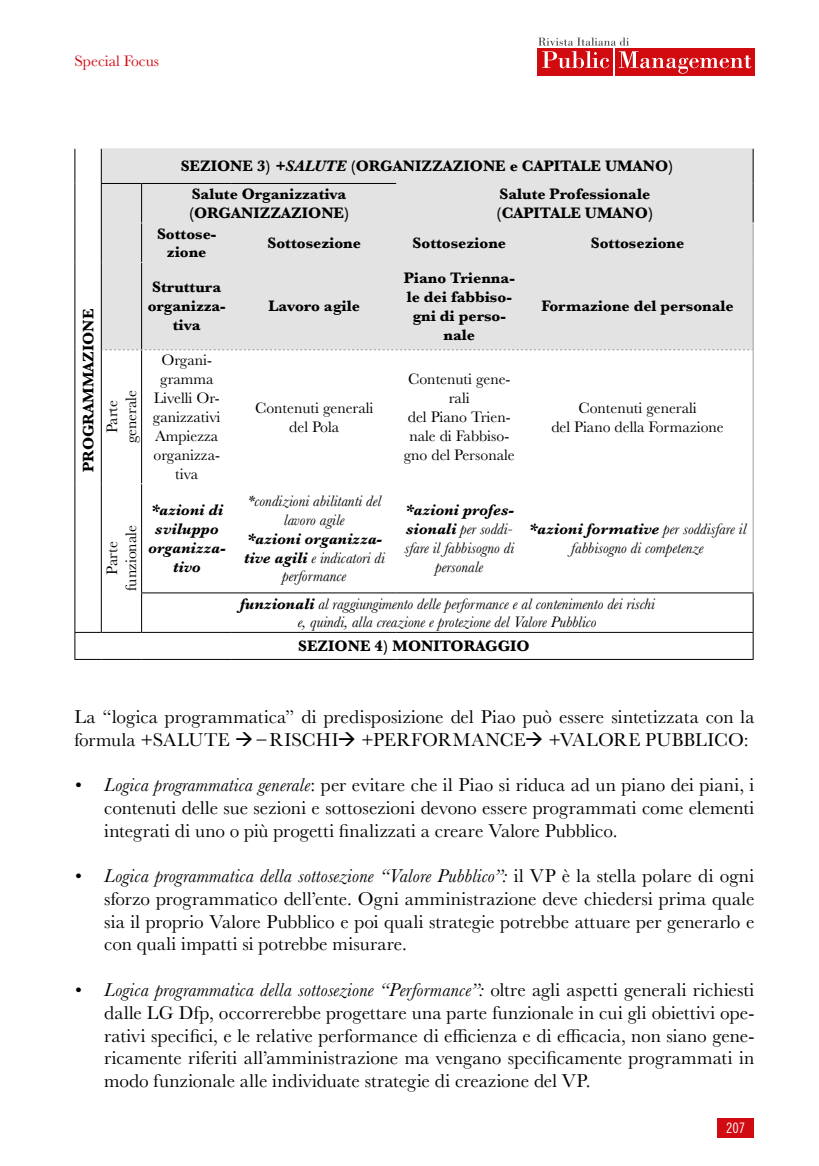
<style>
.page{position:relative;width:819px;height:1166px;background:#fff}
.page>*{position:absolute;margin:0;border:0;box-sizing:border-box;transform-origin:0 0}
.t1{font:19.25px/22.8px "Baskerville";letter-spacing:.005em;color:#000;text-align:justify}
.t2{font:700 15.75px/18.9px "Baskerville";color:#000;text-align:center}
.t3{font:italic 15.75px/18.9px "Baskerville";color:#000;text-align:center}
.t4{font:15.75px/18.9px "Baskerville";color:#000;text-align:center}
.t5{font:italic 700 15.75px/18.9px "Baskerville";color:#000;text-align:center}
.t6{font:15.75px "Baskerville";color:#d20a11}
.t7{font:14.35px "Trade Gothic LT Std Cn 18";color:#fff}
.s1{font-style:italic}
.s2{font-weight:400}
.s3{font-weight:700}
</style>
<div class="page">
<div style="left:717px;top:1118px;width:36px;height:20px;background:#d20a11"></div>
<div style="left:537px;top:48px;width:76px;height:27px;background:#d10a10"></div>
<div style="left:615px;top:48px;width:139px;height:27px;background:#d10a10"></div>
<svg style="left:538px;top:37px;width:213px;height:37px"></svg>
<svg style="left:75px;top:148px;width:677px;height:511px"></svg>
<div style="left:101px;top:148px;width:652px;height:201px;background:#e3e3e3"></div>
<hr style="left:74px;top:149px;width:1px;height:34px;background:#000">
<hr style="left:74px;top:183px;width:1px;height:40px;background:#000">
<hr style="left:74px;top:223px;width:1px;height:39px;background:#000">
<hr style="left:74px;top:262px;width:1px;height:88px;background:#000">
<hr style="left:74px;top:350px;width:1px;height:134px;background:#000">
<hr style="left:74px;top:484px;width:1px;height:109px;background:#000">
<hr style="left:74px;top:593px;width:1px;height:39px;background:#000">
<hr style="left:101px;top:149px;width:1px;height:34px;background:#000">
<hr style="left:752px;top:149px;width:1px;height:34px;background:#000">
<hr style="left:101px;top:183px;width:41px;height:1px;background:#000">
<hr style="left:101px;top:184px;width:1px;height:39px;background:#000">
<hr style="left:142px;top:183px;width:90px;height:1px;background:#000">
<hr style="left:141px;top:184px;width:1px;height:38px;background:#000">
<hr style="left:232px;top:183px;width:164px;height:1px;background:#000">
<hr style="left:752px;top:183px;width:1px;height:39px;background:#000">
<hr style="left:101px;top:223px;width:1px;height:39px;background:#000">
<hr style="left:141px;top:223px;width:1px;height:39px;background:#000">
<hr style="left:101px;top:262px;width:1px;height:88px;background:#000">
<hr style="left:141px;top:263px;width:1px;height:86px;background:#000">
<hr style="left:101px;top:350px;width:1px;height:134px;background:#000">
<hr style="left:141px;top:350px;width:1px;height:133px;background:#000">
<hr style="left:752px;top:223px;width:1px;height:39px;background:#9d9d9c">
<hr style="left:752px;top:262px;width:1px;height:88px;background:#9d9d9c">
<hr style="left:752px;top:350px;width:1px;height:134px;background:#9d9d9c">
<svg style="left:102px;top:349px;width:650px;height:1px"></svg>
<hr style="left:101px;top:484px;width:1px;height:109px;background:#000">
<hr style="left:101px;top:593px;width:1px;height:39px;background:#000">
<hr style="left:141px;top:484px;width:1px;height:108px;background:#000">
<hr style="left:752px;top:484px;width:1px;height:108px;background:#9d9d9c">
<hr style="left:141px;top:592px;width:91px;height:1px;background:#000">
<hr style="left:141px;top:593px;width:1px;height:39px;background:#000">
<hr style="left:232px;top:592px;width:164px;height:1px;background:#000">
<hr style="left:396px;top:592px;width:126px;height:1px;background:#000">
<hr style="left:522px;top:592px;width:231px;height:1px;background:#000">
<hr style="left:752px;top:593px;width:1px;height:39px;background:#000">
<svg style="left:752px;top:633px;width:1px;height:26px"></svg>
<hr style="left:101px;top:659px;width:41px;height:1px;background:#000">
<hr style="left:142px;top:659px;width:90px;height:1px;background:#000">
<hr style="left:232px;top:659px;width:164px;height:1px;background:#000">
<hr style="left:396px;top:659px;width:126px;height:1px;background:#000">
<hr style="left:522px;top:659px;width:231px;height:1px;background:#000">
<svg style="left:74px;top:632px;width:27px;height:28px"></svg>
<hr style="left:101px;top:632px;width:41px;height:1px;background:#000">
<hr style="left:142px;top:632px;width:90px;height:1px;background:#000">
<hr style="left:232px;top:632px;width:164px;height:1px;background:#000">
<hr style="left:396px;top:632px;width:126px;height:1px;background:#000">
<hr style="left:522px;top:632px;width:231px;height:1px;background:#000">
<p class="t6" style="left:74px;top:51px;width:86px">Special Focus</p>
<p class="t2" style="left:192px;top:152px;width:483px;line-height:27.8px;text-align:left;text-indent:-11px">SEZIONE 3) <span class="s1">+SALUTE</span> (ORGANIZZAZIONE e CAPITALE UMANO)<br>Salute Organizzativa</p>
<p class="t2" style="left:189px;top:203px;width:162px">(ORGANIZZAZIONE)</p>
<p class="t2" style="left:496px;top:185px;width:159px;text-align:left">Salute Professionale (CAPITALE UMANO)</p>
<p class="t2" style="left:79px;top:472px;width:164px;rotate:-90deg">PROGRAMMAZIONE</p>
<p class="t4" style="left:103px;top:443px;width:55px;rotate:-90deg">Parte generale</p>
<p class="t4" style="left:103px;top:591px;width:67px;rotate:-90deg">Parte funzionale</p>
<p class="t2" style="left:157px;top:224px;width:61px">Sottose&shy;zione</p>
<p class="t2" style="left:267px;top:233px;width:95px">Sottosezione</p>
<p class="t2" style="left:412px;top:233px;width:95px">Sottosezione</p>
<p class="t2" style="left:591px;top:233px;width:95px">Sottosezione</p>
<p class="t2" style="left:148px;top:278px;width:79px">Struttura organizza&shy;tiva</p>
<p class="t2" style="left:404px;top:269px;width:112px">Piano Trienna&shy;le dei fabbiso&shy;gni di perso&shy;nale</p>
<p class="t2" style="left:268px;top:297px;width:93px">Lavoro agile</p>
<p class="t2" style="left:541px;top:297px;width:194px">Formazione del personale</p>
<p class="t4" style="left:153px;top:351px;width:69px">Organi&shy;gramma<br>Livelli Or&shy;ganizzativi<br>Ampiezza organizza&shy;tiva</p>
<p class="t4" style="left:255px;top:398px;width:120px">Contenuti generali del Pola</p>
<p class="t5" style="left:148px;top:501px;width:79px">*azioni di sviluppo organizza&shy;tivo</p>
<p class="t3" style="left:247px;top:491px;width:135px">*condizioni abilitanti del lavoro agile</p>
<p class="t5" style="left:244px;top:529px;width:143px">*azioni organizza&shy;tive agili <span class="s2">e indicatori di performance</span></p>
<p class="t4" style="left:404px;top:370px;width:112px">Contenuti gene&shy;rali<br>del Piano Trien&shy;nale di Fabbiso&shy;gno del Personale</p>
<p class="t3" style="left:404px;top:501px;width:111px"><span class="s3">*azioni profes&shy;sionali</span> per soddi&shy;sfare il fabbisogno di personale</p>
<p class="t4" style="left:551px;top:398px;width:174px">Contenuti generali<br>del Piano della Formazione</p>
<p class="t3" style="left:528px;top:520px;width:219px"><span class="s3">*azioni formative</span> per soddisfare il fabbisogno di competenze</p>
<p class="t3" style="left:240px;top:594px;width:417px"><span class="s3">funzionali</span> al raggiungimento delle performance e al contenimento dei rischi e, quindi, alla creazione e protezione del Valore Pubblico</p>
<p class="t2" style="left:298px;top:637px;width:233px">SEZIONE 4) MONITORAGGIO</p>
<p class="t1" style="left:74px;top:705px;width:681px">La “logica programmatica” di predisposizione del Piao può essere sintetizzata con la formula +SALUTE → ̶RISCHI→ +PERFORMANCE→ +VALORE PUBBLICO:</p>
<p class="t1" style="left:104px;top:774px;width:651px;text-indent:-30px"><span class="s1">• Logica programmatica generale</span>: per evitare che il Piao si riduca ad un piano dei piani, i contenuti delle sue sezioni e sottosezioni devono essere programmati come elementi integrati di uno o più progetti finalizzati a creare Valore Pubblico.</p>
<p class="t1" style="left:104px;top:865px;width:651px;text-indent:-30px"><span class="s1">• Logica programmatica della sottosezione “Valore Pubblico”:</span> il VP è la stella polare di ogni sforzo programmatico dell’ente. Ogni amministrazione deve chiedersi prima quale sia il proprio Valore Pubblico e poi quali strategie potrebbe attuare per generarlo e con quali impatti si potrebbe misurare.</p>
<p class="t1" style="left:104px;top:978px;width:651px;text-indent:-30px"><span class="s1">• Logica programmatica della sottosezione “Performance”:</span> oltre agli aspetti generali richiesti dalle LG Dfp, occorrerebbe progettare una parte funzionale in cui gli obiettivi ope&shy;rativi specifici, e le relative performance di efficienza e di efficacia, non siano gene&shy;ricamente riferiti all’amministrazione ma vengano specificamente programmati in modo funzionale alle individuate strategie di creazione del VP.</p>
<p class="t7" style="left:726px;top:1119px;width:21px">207</p>
</div>
